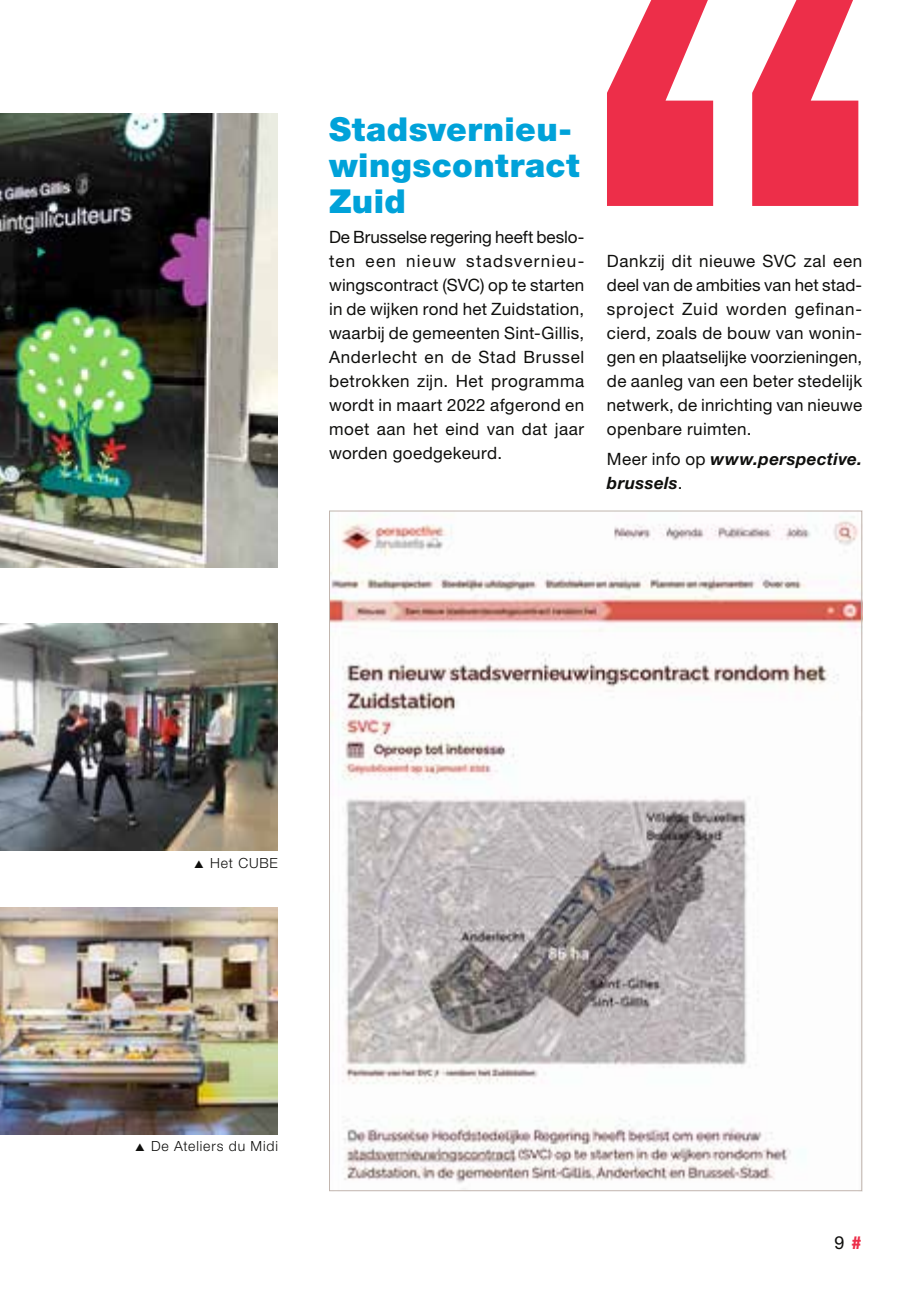
<style>
.page{position:relative;width:919px;height:1299px;background:#fff}
.page>*{position:absolute;margin:0;border:0;box-sizing:border-box;transform-origin:0 0}
.t1{font:900 33px/36px "Helvetica Neue LT Pro";letter-spacing:.015em;color:#00a2d9}
.t2{font:18px "Helvetica Neue LT Pro";color:#0f0f0d}
.t3{font:17px/24px "Helvetica Neue LT Pro";letter-spacing:.02em;color:#0f0f0d;text-align:justify}
.t4{font:italic 700 17px/24px "Helvetica Neue LT Pro";letter-spacing:.025em;color:#0f0f0d}
.t5{font:300 14px "Helvetica Neue LT Pro";letter-spacing:.06em;color:#0f0f0d}
.s1{font-weight:400;font-style:normal}
.s2{font-weight:800;color:#ed2e49}
</style>
<div class="page">
<img style="left:331px;top:516px;width:529px;height:667px">
<svg style="left:607px;top:0;width:251px;height:206px;fill:#ed2e49"></svg>
<img style="left:0;top:113px;width:278px;height:454px">
<img style="left:0;top:624px;width:278px;height:226px">
<img style="left:0;top:907px;width:278px;height:227px">
<h1 class="t1" style="left:329px;top:111px;width:252px">Stadsvernieu&shy;wingscontract<br>Zuid</h1>
<p class="t3" style="left:329px;top:224px;width:257px">De Brusselse regering heeft beslo&shy;ten een nieuw stadsvernieu&shy;wingscontract (SVC) op te starten in de wijken rond het Zuidstation, waarbij de gemeenten Sint-Gillis, Anderlecht en de Stad Brussel betrokken zijn. Het programma wordt in maart 2022 afgerond en moet aan het eind van dat jaar worden goedgekeurd.</p>
<p class="t3" style="left:607px;top:248px;width:257px">Dankzij dit nieuwe SVC zal een deel van de ambities van het stad&shy;sproject Zuid worden gefinan&shy;cierd, zoals de bouw van wonin&shy;gen en plaatselijke voorzieningen, de aanleg van een beter stedelijk netwerk, de inrichting van nieuwe openbare ruimten.</p>
<p class="t4" style="left:607px;top:446px;width:257px"><span class="s1">Meer info op</span> www.perspective. brussels<span class="s1">.</span></p>
<p class="t5" style="left:193px;top:854px;width:86px">▲ Het CUBE</p>
<p class="t5" style="left:134px;top:1137px;width:145px">▲ De Ateliers du Midi</p>
<p class="t2" style="left:834px;top:1232px;width:29px">9 <span class="s2">#</span></p>
</div>
